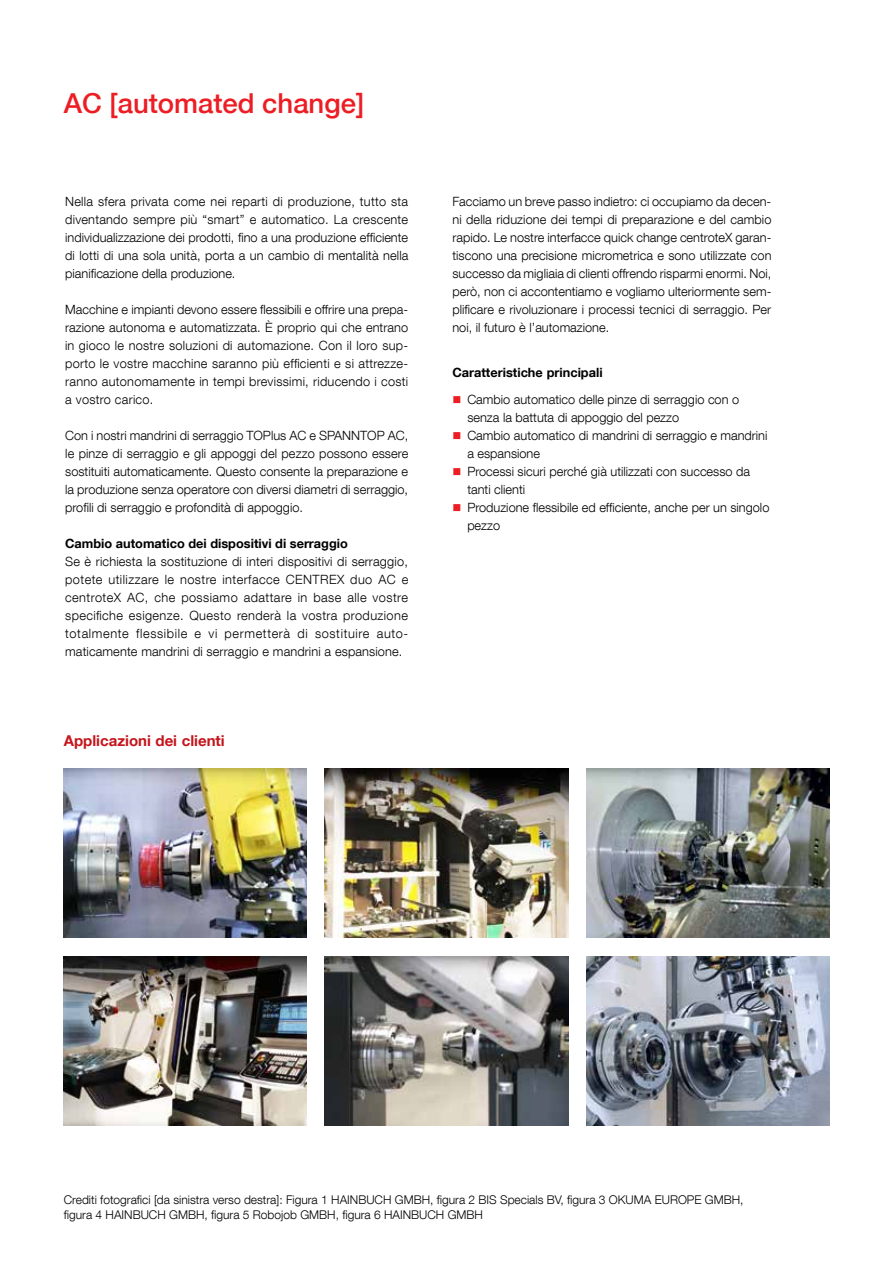
<style>
.page{position:relative;width:893px;height:1263px;background:#fff}
.page>*{position:absolute;margin:0;border:0;box-sizing:border-box;transform-origin:0 0}
.t1{font:500 27.45px "Helvetica Neue LT Com";color:#ed1d24}
.t2{font:700 15px "Helvetica Neue LT Com";color:#c4161c}
.t3{font:300 12.75px/18px "Helvetica Neue LT Com";color:#000;text-align:justify}
.t4{font:700 12.75px "Helvetica Neue LT Com";color:#000}
.t5{font:300 12px/15px "Helvetica Neue LT Com";color:#000}
.s1{color:#ed1d24}
</style>
<div class="page">
<img style="left:64px;top:956px;width:243px;height:169px">
<img style="left:325px;top:956px;width:243px;height:169px">
<img style="left:586px;top:956px;width:243px;height:169px">
<img style="left:64px;top:769px;width:243px;height:169px">
<img style="left:325px;top:769px;width:243px;height:169px">
<img style="left:586px;top:769px;width:243px;height:169px">
<h1 class="t1" style="left:64px;top:87px;width:302px">AC [automated change]</h1>
<p class="t3" style="left:65px;top:192px;width:345px">Nella sfera privata come nei reparti di produzione, tutto sta diventando sempre più “smart” e automatico. La crescente individualizzazione dei prodotti, fino a una produzione efficiente di lotti di una sola unità, porta a un cambio di mentalità nella pianificazione della produzione.</p>
<p class="t3" style="left:65px;top:300px;width:345px">Macchine e impianti devono essere flessibili e offrire una prepa&shy;razione autonoma e automatizzata. È proprio qui che entrano in gioco le nostre soluzioni di automazione. Con il loro sup&shy;porto le vostre macchine saranno più efficienti e si attrezze&shy;ranno autonomamente in tempi brevissimi, riducendo i costi a vostro carico.</p>
<p class="t3" style="left:65px;top:426px;width:345px">Con i nostri mandrini di serraggio TOPlus AC e SPANNTOP AC, le pinze di serraggio e gli appoggi del pezzo possono essere sostituiti automaticamente. Questo consente la preparazione e la produzione senza operatore con diversi diametri di serraggio, profili di serraggio e profondità di appoggio.</p>
<p class="t4" style="left:65px;top:536px;width:284px">Cambio automatico dei dispositivi di serraggio</p>
<p class="t3" style="left:65px;top:552px;width:345px">Se è richiesta la sostituzione di interi dispositivi di serraggio, potete utilizzare le nostre interfacce CENTREX duo AC e centroteX AC, che possiamo adattare in base alle vostre specifiche esigenze. Questo renderà la vostra produzione totalmente flessibile e vi permetterà di sostituire auto&shy;maticamente mandrini di serraggio e mandrini a espansione.</p>
<p class="t2" style="left:64px;top:731px;width:162px">Applicazioni dei clienti</p>
<p class="t3" style="left:452px;top:192px;width:321px">Facciamo un breve passo indietro: ci occupiamo da decen&shy;ni della riduzione dei tempi di preparazione e del cambio rapido. Le nostre interfacce quick change centroteX garan&shy;tiscono una precisione micrometrica e sono utilizzate con successo da migliaia di clienti offrendo risparmi enormi. Noi, però, non ci accontentiamo e vogliamo ulteriormente sem&shy;plificare e rivoluzionare i processi tecnici di serraggio. Per noi, il futuro è l’automazione.</p>
<p class="t4" style="left:452px;top:365px;width:152px">Caratteristiche principali</p>
<p class="t3" style="left:467px;top:390px;width:273px;text-indent:-15px"><span class="s1">■</span> Cambio automatico delle pinze di serraggio con o senza la battuta di appoggio del pezzo</p>
<p class="t3" style="left:467px;top:426px;width:302px;text-indent:-15px"><span class="s1">■</span> Cambio automatico di mandrini di serraggio e mandrini a espansione</p>
<p class="t3" style="left:467px;top:462px;width:284px;text-indent:-15px"><span class="s1">■</span> Processi sicuri perché già utilizzati con successo da tanti clienti</p>
<p class="t3" style="left:467px;top:498px;width:304px;text-indent:-15px"><span class="s1">■</span> Produzione flessibile ed efficiente, anche per un singolo pezzo</p>
<p class="t5" style="left:64px;top:1191px;width:681px">Crediti fotografici [da sinistra verso destra]: Figura 1 HAINBUCH GMBH, figura 2 BIS Specials BV, figura 3 OKUMA EUROPE GMBH, figura 4 HAINBUCH GMBH, figura 5 Robojob GMBH, figura 6 HAINBUCH GMBH</p>
</div>
